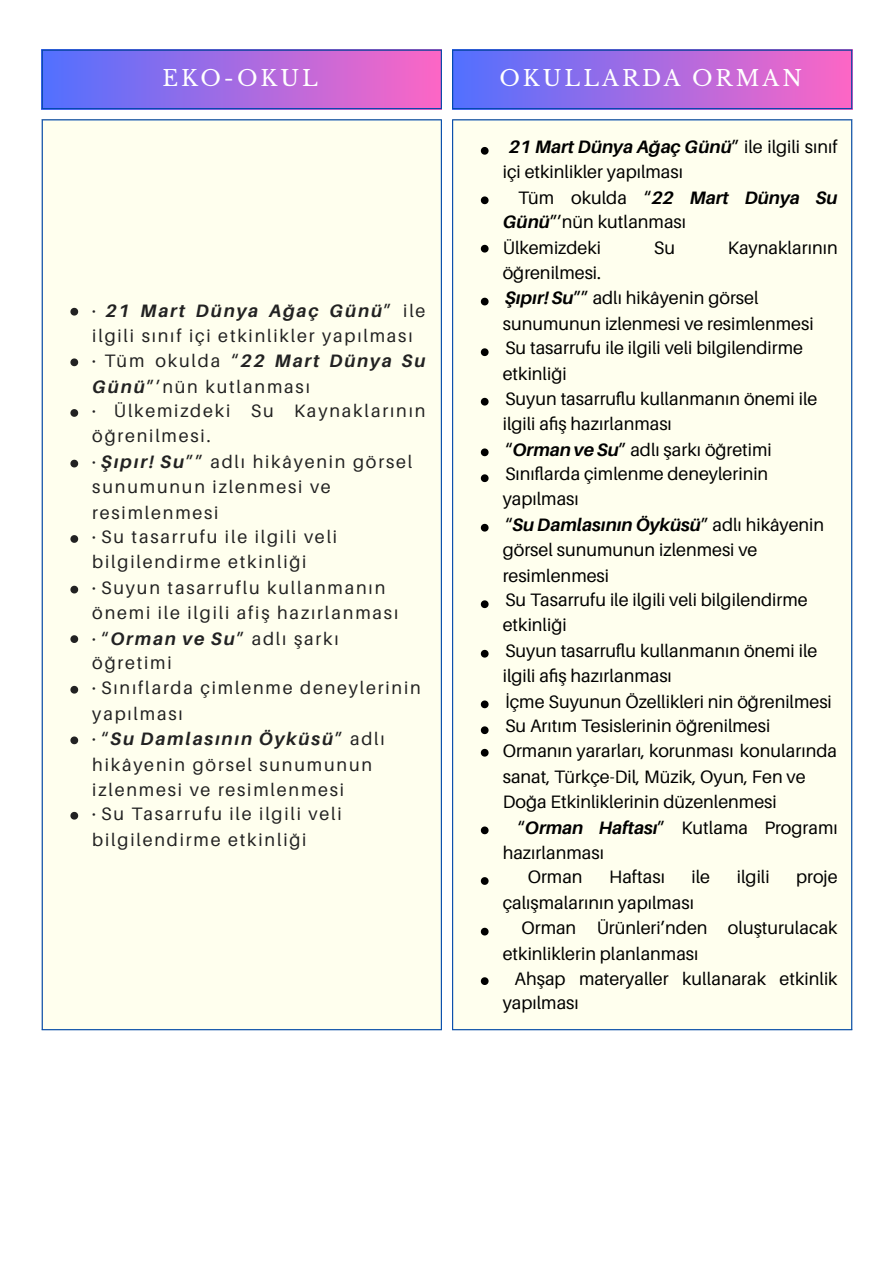
<style>
.page{position:relative;width:894px;height:1263px;background:#fff}
.page>*{position:absolute;margin:0;border:0;box-sizing:border-box;transform-origin:0 0}
.t1{font:21.75px "Libre Baskerville";letter-spacing:.14em;color:#fff}
.t2{font:18px/24.8px "Aileron";color:#000}
.t3{font:18px/24.8px "Aileron";letter-spacing:.1em;color:#222}
.s1{font-weight:700;font-style:italic}
</style>
<div class="page">
<div style="left:43px;top:120px;width:808px;height:909px;background:#ffe"></div>
<div style="left:42px;top:50px;width:400px;height:59px;background:linear-gradient(to right,#5170ff,#fd66c5)"></div>
<div style="left:452px;top:50px;width:400px;height:59px;background:linear-gradient(to right,#5170ff,#fd66c5)"></div>
<svg style="left:70px;top:308px;width:8px;height:8px"></svg>
<svg style="left:70px;top:358px;width:8px;height:8px"></svg>
<svg style="left:70px;top:409px;width:8px;height:8px"></svg>
<svg style="left:70px;top:460px;width:8px;height:7px"></svg>
<svg style="left:70px;top:535px;width:8px;height:8px"></svg>
<svg style="left:70px;top:586px;width:8px;height:7px"></svg>
<svg style="left:70px;top:635px;width:8px;height:8px"></svg>
<svg style="left:70px;top:686px;width:8px;height:8px"></svg>
<svg style="left:70px;top:736px;width:8px;height:8px"></svg>
<svg style="left:70px;top:812px;width:8px;height:8px"></svg>
<svg style="left:480px;top:147px;width:8px;height:8px"></svg>
<svg style="left:480px;top:196px;width:8px;height:8px"></svg>
<svg style="left:480px;top:245px;width:8px;height:8px"></svg>
<svg style="left:480px;top:298px;width:8px;height:7px"></svg>
<svg style="left:480px;top:348px;width:8px;height:8px"></svg>
<svg style="left:480px;top:398px;width:8px;height:8px"></svg>
<svg style="left:480px;top:448px;width:8px;height:8px"></svg>
<svg style="left:480px;top:474px;width:8px;height:8px"></svg>
<svg style="left:480px;top:524px;width:8px;height:8px"></svg>
<svg style="left:480px;top:600px;width:8px;height:8px"></svg>
<svg style="left:480px;top:650px;width:8px;height:8px"></svg>
<svg style="left:480px;top:700px;width:8px;height:8px"></svg>
<svg style="left:480px;top:726px;width:8px;height:8px"></svg>
<svg style="left:480px;top:749px;width:8px;height:8px"></svg>
<svg style="left:480px;top:826px;width:8px;height:8px"></svg>
<svg style="left:480px;top:877px;width:8px;height:8px"></svg>
<svg style="left:480px;top:928px;width:8px;height:7px"></svg>
<svg style="left:480px;top:977px;width:8px;height:8px"></svg>
<hr style="left:42px;top:51px;width:1px;height:57px;background:#004aad">
<hr style="left:440px;top:51px;width:2px;height:57px;background:#004aad">
<hr style="left:42px;top:50px;width:400px;height:1px;background:#004aad">
<hr style="left:42px;top:108px;width:400px;height:1px;background:#004aad">
<hr style="left:452px;top:51px;width:1px;height:57px;background:#004aad">
<hr style="left:851px;top:51px;width:1px;height:57px;background:#004aad">
<hr style="left:452px;top:50px;width:400px;height:1px;background:#004aad">
<hr style="left:452px;top:108px;width:400px;height:1px;background:#004aad">
<hr style="left:42px;top:120px;width:1px;height:909px;background:#004aad">
<hr style="left:440px;top:120px;width:2px;height:909px;background:#004aad">
<hr style="left:42px;top:119px;width:400px;height:1px;background:#004aad">
<hr style="left:42px;top:1029px;width:400px;height:1px;background:#004aad">
<hr style="left:452px;top:120px;width:1px;height:909px;background:#004aad">
<hr style="left:851px;top:120px;width:1px;height:909px;background:#004aad">
<hr style="left:452px;top:119px;width:400px;height:1px;background:#004aad">
<hr style="left:452px;top:1029px;width:400px;height:1px;background:#004aad">
<p class="t1" style="left:162px;top:64px;width:157px">EKO-OKUL</p>
<p class="t1" style="left:499px;top:64px;width:304px">OKULLARDA ORMAN</p>
<p class="t3" style="left:92px;top:298px;width:334px">· <span class="s1">21 Mart Dünya Ağaç Günü</span>” ile ilgili sınıf içi etkinlikler yapılması</p>
<p class="t3" style="left:92px;top:347px;width:334px;line-height:25.8px">· Tüm okulda “<span class="s1">22 Mart Dünya Su<br>Günü</span>”’nün kutlanması</p>
<p class="t3" style="left:92px;top:398px;width:334px">· Ülkemizdeki Su Kaynaklarının öğrenilmesi.</p>
<p class="t3" style="left:92px;top:449px;width:321px;line-height:25.3px">· <span class="s1">Şıpır! Su</span>”” adlı hikâyenin görsel sunumunun izlenmesi ve resimlenmesi</p>
<p class="t3" style="left:92px;top:524px;width:246px">· Su tasarrufu ile ilgili veli bilgilendirme etkinliği</p>
<p class="t3" style="left:92px;top:575px;width:307px">· Suyun tasarruflu kullanmanın önemi ile ilgili afiş hazırlanması</p>
<p class="t3" style="left:92px;top:626px;width:248px">· “<span class="s1">Orman ve Su</span>” adlı şarkı öğretimi</p>
<p class="t3" style="left:92px;top:675px;width:330px;line-height:25.8px">· Sınıflarda çimlenme deneylerinin yapılması</p>
<p class="t3" style="left:92px;top:725px;width:294px;line-height:25.3px">· “<span class="s1">Su Damlasının Öyküsü</span>” adlı hikâyenin görsel sunumunun izlenmesi ve resimlenmesi</p>
<p class="t3" style="left:92px;top:801px;width:251px;line-height:25.8px">· Su Tasarrufu ile ilgili veli bilgilendirme etkinliği</p>
<p class="t2" style="left:502px;top:134px;width:336px;text-indent:6px"><span class="s1">21 Mart Dünya Ağaç Günü</span>” ile ilgili sınıf içi etkinlikler yapılması</p>
<p class="t2" style="left:502px;top:185px;width:336px;text-indent:15px">Tüm okulda “<span class="s1">22 Mart Dünya Su<br>Günü</span>”’nün kutlanması</p>
<p class="t2" style="left:502px;top:235px;width:100px">Ülkemizdeki</p>
<p class="t2" style="left:653px;top:235px;width:23px">Su</p>
<p class="t2" style="left:727px;top:235px;width:111px">Kaynaklarının</p>
<p class="t2" style="left:502px;top:260px;width:100px">öğrenilmesi.</p>
<p class="t2" style="left:502px;top:284px;width:312px;line-height:25.8px"><span class="s1">Şıpır! Su</span>”” adlı hikâyenin görsel sunumunun izlenmesi ve resimlenmesi</p>
<p class="t2" style="left:502px;top:335px;width:302px;line-height:25.8px">Su tasarrufu ile ilgili veli bilgilendirme etkinliği</p>
<p class="t2" style="left:502px;top:386px;width:316px">Suyun tasarruflu kullanmanın önemi ile ilgili afiş hazırlanması</p>
<p class="t2" style="left:505px;top:437px;width:268px">“<span class="s1">Orman ve Su</span>” adlı şarkı öğretimi</p>
<p class="t2" style="left:502px;top:461px;width:267px">Sınıflarda çimlenme deneylerinin yapılması</p>
<p class="t2" style="left:502px;top:512px;width:323px;line-height:25.3px">“<span class="s1">Su Damlasının Öyküsü</span>” adlı hikâyenin görsel sunumunun izlenmesi ve resimlenmesi</p>
<p class="t2" style="left:502px;top:587px;width:306px">Su Tasarrufu ile ilgili veli bilgilendirme etkinliği</p>
<p class="t2" style="left:502px;top:638px;width:316px">Suyun tasarruflu kullanmanın önemi ile ilgili afiş hazırlanması</p>
<p class="t2" style="left:505px;top:689px;width:328px">İçme Suyunun Özellikleri nin öğrenilmesi</p>
<p class="t2" style="left:505px;top:713px;width:267px">Su Arıtım Tesislerinin öğrenilmesi</p>
<p class="t2" style="left:502px;top:738px;width:335px;line-height:25.3px">Ormanın yararları, korunması konularında sanat, Türkçe-Dil, Müzik, Oyun, Fen ve<br>Doğa Etkinliklerinin düzenlenmesi</p>
<p class="t2" style="left:502px;top:815px;width:336px;text-indent:15px">“<span class="s1">Orman Haftası</span>” Kutlama Programı hazırlanması</p>
<p class="t2" style="left:527px;top:864px;width:56px">Orman</p>
<p class="t2" style="left:609px;top:864px;width:57px">Haftası</p>
<p class="t2" style="left:691px;top:864px;width:20px">ile</p>
<p class="t2" style="left:736px;top:864px;width:34px">ilgili</p>
<p class="t2" style="left:796px;top:864px;width:43px">proje</p>
<p class="t2" style="left:502px;top:890px;width:193px">çalışmalarının yapılması</p>
<p class="t2" style="left:502px;top:914px;width:336px;line-height:25.8px;text-indent:19px">Orman Ürünleri’nden oluşturulacak etkinliklerin planlanması</p>
<p class="t2" style="left:502px;top:965px;width:336px;text-indent:12px">Ahşap materyaller kullanarak etkinlik yapılması</p>
</div>
